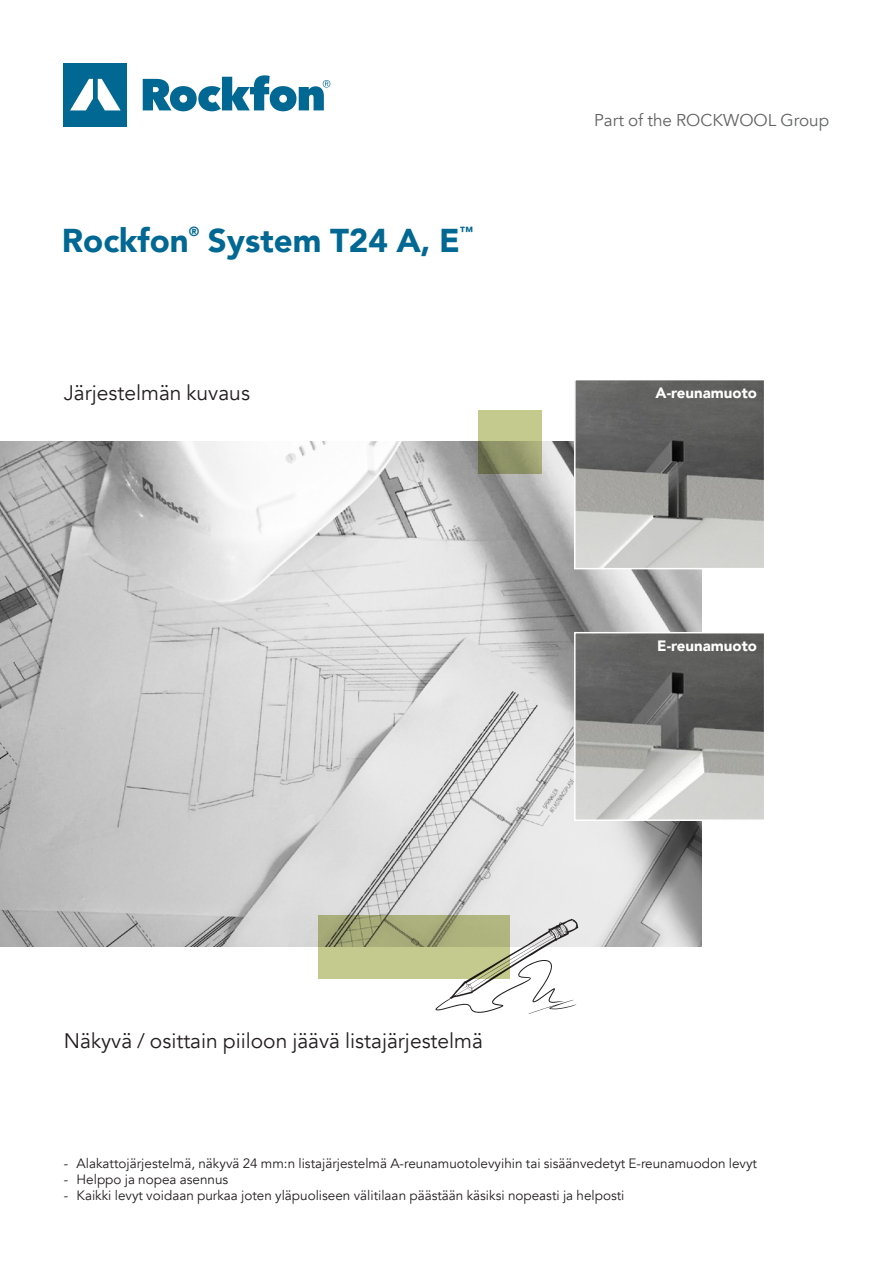
<style>
.page{position:relative;width:893px;height:1263px;background:#fff}
.page>*{position:absolute;margin:0;border:0;box-sizing:border-box;transform-origin:0 0}
.t1{font:900 33px "Avenir";color:#006893}
.t2{font:21px "Avenir";color:#231f20}
.t3{font:17.1px "Avenir";color:#636466}
.t4{font:900 15px "Avenir";color:#fff}
.t5{font:13.5px "Avenir";color:#231f20}
.t6{font:900 13.2px "Avenir";color:#006893}
</style>
<div class="page">
<img style="left:0;top:442px;width:702px;height:504px">
<img style="left:577px;top:382px;width:185px;height:184px">
<div style="left:574px;top:379px;width:191px;height:190px;border:2px solid #fff"></div>
<img style="left:577px;top:635px;width:185px;height:183px">
<div style="left:574px;top:632px;width:191px;height:189px;border:2px solid #fff"></div>
<svg style="left:435px;top:919px;width:143px;height:95px"></svg>
<svg style="left:478px;top:410px;width:64px;height:64px;background:#a6ab78"></svg>
<svg style="left:143px;top:75px;width:187px;height:36px"></svg>
<div style="left:64px;top:63px;width:63px;height:63px;background:#006893"></div>
<svg style="left:70px;top:79px;width:51px;height:31px"></svg>
<svg style="left:319px;top:915px;width:191px;height:63px;background:#b0b57f"></svg>
<h1 class="t1" style="left:62px;top:213px;width:129px">Rockfon</h1>
<p class="t6" style="left:189px;top:220px;width:12px">®</p>
<h1 class="t1" style="left:208px;top:213px;width:254px">System T24 A, E</h1>
<p class="t6" style="left:460px;top:220px;width:15px">™</p>
<h2 class="t2" style="left:64px;top:380px;width:188px">Järjestelmän kuvaus</h2>
<p class="t3" style="left:594px;top:110px;width:237px">Part of the ROCKWOOL Group</p>
<p class="t4" style="left:656px;top:380px;width:103px">A-reunamuoto</p>
<p class="t4" style="left:657px;top:633px;width:101px">E-reunamuoto</p>
<h2 class="t2" style="left:64px;top:1028px;width:421px">Näkyvä / osittain piiloon jäävä listajärjestelmä</h2>
<p class="t5" style="left:64px;top:1155px;width:695px">- Alakattojärjestelmä, näkyvä 24 mm:n listajärjestelmä A-reunamuotolevyihin tai sisäänvedetyt E-reunamuodon levyt</p>
<p class="t5" style="left:64px;top:1171px;width:166px">- Helppo ja nopea asennus</p>
<p class="t5" style="left:64px;top:1187px;width:562px">- Kaikki levyt voidaan purkaa joten yläpuoliseen välitilaan päästään käsiksi nopeasti ja helposti</p>
</div>
